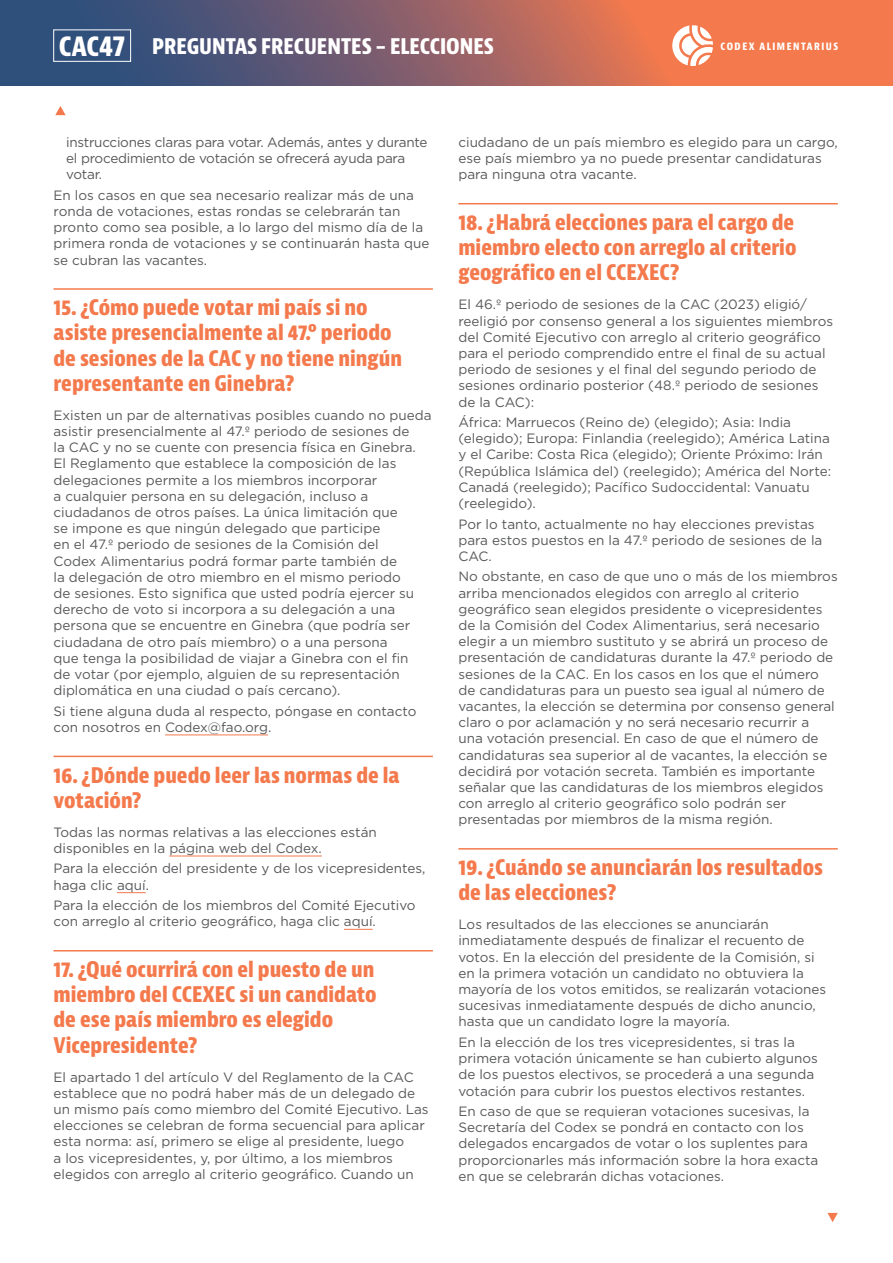
<style>
.page{position:relative;width:893px;height:1263px;background:#fff}
.page>*{position:absolute;margin:0;border:0;box-sizing:border-box;transform-origin:0 0}
.t1{font:700 condensed 25.95px "Bernina Sans";color:#fff}
.t2{font:700 condensed 21px/25.2px "Bernina Sans";color:#f47a4d}
.t3{font:700 condensed 21px "Bernina Sans";color:#fff}
.t4{font:13.5px/16.2px "Gotham";color:#58595b}
.t5{font:13.5px/16.2px "Gotham";letter-spacing:-.02em;color:#58595b}
.t6{font:700 condensed 9.9px "Bernina Sans";letter-spacing:.155em;color:#fff}
</style>
<div class="page">
<svg style="left:0;top:0;width:893px;height:85px;background:#976465"></svg>
<svg style="left:672px;top:25px;width:41px;height:41px"></svg>
<div style="left:54px;top:30px;width:77px;height:32px;border:1px solid #fff"></div>
<svg style="left:55px;top:106px;width:11px;height:9px"></svg>
<hr style="left:54px;top:288px;width:379px;height:2px;background:#f47a4d">
<hr style="left:165px;top:735px;width:103px;height:1px;background:#f47a4d">
<hr style="left:54px;top:756px;width:379px;height:1px;background:#f47a4d">
<hr style="left:169px;top:856px;width:153px;height:1px;background:#f47a4d">
<svg style="left:117px;top:892px;width:29px;height:1px"></svg>
<svg style="left:344px;top:929px;width:29px;height:1px"></svg>
<hr style="left:54px;top:950px;width:379px;height:1px;background:#f47a4d">
<hr style="left:458px;top:203px;width:380px;height:1px;background:#f47a4d">
<hr style="left:458px;top:848px;width:380px;height:1px;background:#f47a4d">
<svg style="left:827px;top:1213px;width:11px;height:9px"></svg>
<h1 class="t1" style="left:59px;top:31px;width:68px">CAC47</h1>
<h2 class="t3" style="left:152px;top:34px;width:344px">PREGUNTAS FRECUENTES – ELECCIONES</h2>
<p class="t6" style="left:720px;top:40px;width:119px">CODEX ALIMENTARIUS</p>
<p class="t5" style="left:66px;top:134px;width:363px">instrucciones claras para votar. Además, antes y durante el procedimiento de votación se ofrecerá ayuda para votar.</p>
<p class="t4" style="left:54px;top:187px;width:377px">En los casos en que sea necesario realizar más de una ronda de votaciones, estas rondas se celebrarán tan pronto como sea posible, a lo largo del mismo día de la primera ronda de votaciones y se continuarán hasta que se cubran las vacantes.</p>
<h2 class="t2" style="left:54px;top:295px;width:350px">15. ¿Cómo puede votar mi país si no asiste presencialmente al 47.º periodo de sesiones de la CAC y no tiene ningún representante en Ginebra?</h2>
<p class="t4" style="left:54px;top:407px;width:380px">Existen un par de alternativas posibles cuando no pueda asistir presencialmente al 47.º periodo de sesiones de<br>la CAC y no se cuente con presencia física en Ginebra.<br>El Reglamento que establece la composición de las delegaciones permite a los miembros incorporar<br>a cualquier persona en su delegación, incluso a ciudadanos de otros países. La única limitación que<br>se impone es que ningún delegado que participe<br>en el 47.º periodo de sesiones de la Comisión del<br>Codex Alimentarius podrá formar parte también de<br>la delegación de otro miembro en el mismo periodo<br>de sesiones. Esto significa que usted podría ejercer su derecho de voto si incorpora a su delegación a una persona que se encuentre en Ginebra (que podría ser ciudadana de otro país miembro) o a una persona<br>que tenga la posibilidad de viajar a Ginebra con el fin<br>de votar (por ejemplo, alguien de su representación diplomática en una ciudad o país cercano).</p>
<p class="t4" style="left:54px;top:702px;width:364px">Si tiene alguna duda al respecto, póngase en contacto con nosotros en Codex@fao.org.</p>
<h2 class="t2" style="left:54px;top:763px;width:348px">16. ¿Dónde puedo leer las normas de la votación?</h2>
<p class="t4" style="left:54px;top:824px;width:325px">Todas las normas relativas a las elecciones están disponibles en la página web del Codex.</p>
<p class="t4" style="left:54px;top:860px;width:374px">Para la elección del presidente y de los vicepresidentes, haga clic aquí.</p>
<p class="t4" style="left:54px;top:897px;width:364px">Para la elección de los miembros del Comité Ejecutivo con arreglo al criterio geográfico, haga clic aquí.</p>
<h2 class="t2" style="left:54px;top:957px;width:325px">17. ¿Qué ocurrirá con el puesto de un miembro del CCEXEC si un candidato de ese país miembro es elegido<br>Vicepresidente?</h2>
<p class="t4" style="left:54px;top:1068px;width:377px">El apartado 1 del artículo V del Reglamento de la CAC establece que no podrá haber más de un delegado de un mismo país como miembro del Comité Ejecutivo. Las elecciones se celebran de forma secuencial para aplicar esta norma: así, primero se elige al presidente, luego<br>a los vicepresidentes, y, por último, a los miembros elegidos con arreglo al criterio geográfico. Cuando un</p>
<p class="t4" style="left:458px;top:134px;width:381px">ciudadano de un país miembro es elegido para un cargo, ese país miembro ya no puede presentar candidaturas para ninguna otra vacante.</p>
<h2 class="t2" style="left:458px;top:210px;width:340px;text-align:justify">18. ¿Habrá elecciones para el cargo de miembro electo con arreglo al criterio geográfico en el CCEXEC?</h2>
<p class="t4" style="left:458px;top:296px;width:376px">El 46.º periodo de sesiones de la CAC (2023) eligió/ reeligió por consenso general a los siguientes miembros del Comité Ejecutivo con arreglo al criterio geográfico para el periodo comprendido entre el final de su actual periodo de sesiones y el final del segundo periodo de sesiones ordinario posterior (48.º periodo de sesiones de la CAC):</p>
<p class="t4" style="left:458px;top:414px;width:374px">África: Marruecos (Reino de) (elegido); Asia: India (elegido); Europa: Finlandia (reelegido); América Latina y el Caribe: Costa Rica (elegido); Oriente Próximo: Irán (República Islámica del) (reelegido); América del Norte:<br>Canadá (reelegido); Pacífico Sudoccidental: Vanuatu (reelegido).</p>
<p class="t4" style="left:458px;top:515px;width:365px">Por lo tanto, actualmente no hay elecciones previstas para estos puestos en la 47.º periodo de sesiones de la<br>CAC.</p>
<p class="t4" style="left:458px;top:568px;width:381px">No obstante, en caso de que uno o más de los miembros arriba mencionados elegidos con arreglo al criterio geográfico sean elegidos presidente o vicepresidentes de la Comisión del Codex Alimentarius, será necesario elegir a un miembro sustituto y se abrirá un proceso de presentación de candidaturas durante la 47.º periodo de sesiones de la CAC. En los casos en los que el número de candidaturas para un puesto sea igual al número de vacantes, la elección se determina por consenso general claro o por aclamación y no será necesario recurrir a<br>una votación presencial. En caso de que el número de candidaturas sea superior al de vacantes, la elección se decidirá por votación secreta. También es importante señalar que las candidaturas de los miembros elegidos con arreglo al criterio geográfico solo podrán ser presentadas por miembros de la misma región.</p>
<h2 class="t2" style="left:458px;top:855px;width:366px">19. ¿Cuándo se anunciarán los resultados de las elecciones?</h2>
<p class="t4" style="left:458px;top:916px;width:369px">Los resultados de las elecciones se anunciarán inmediatamente después de finalizar el recuento de votos. En la elección del presidente de la Comisión, si en la primera votación un candidato no obtuviera la mayoría de los votos emitidos, se realizarán votaciones sucesivas inmediatamente después de dicho anuncio, hasta que un candidato logre la mayoría.</p>
<p class="t4" style="left:458px;top:1034px;width:361px">En la elección de los tres vicepresidentes, si tras la primera votación únicamente se han cubierto algunos de los puestos electivos, se procederá a una segunda votación para cubrir los puestos electivos restantes.</p>
<p class="t4" style="left:458px;top:1103px;width:361px">En caso de que se requieran votaciones sucesivas, la Secretaría del Codex se pondrá en contacto con los delegados encargados de votar o los suplentes para proporcionarles más información sobre la hora exacta en que se celebrarán dichas votaciones.</p>
</div>
